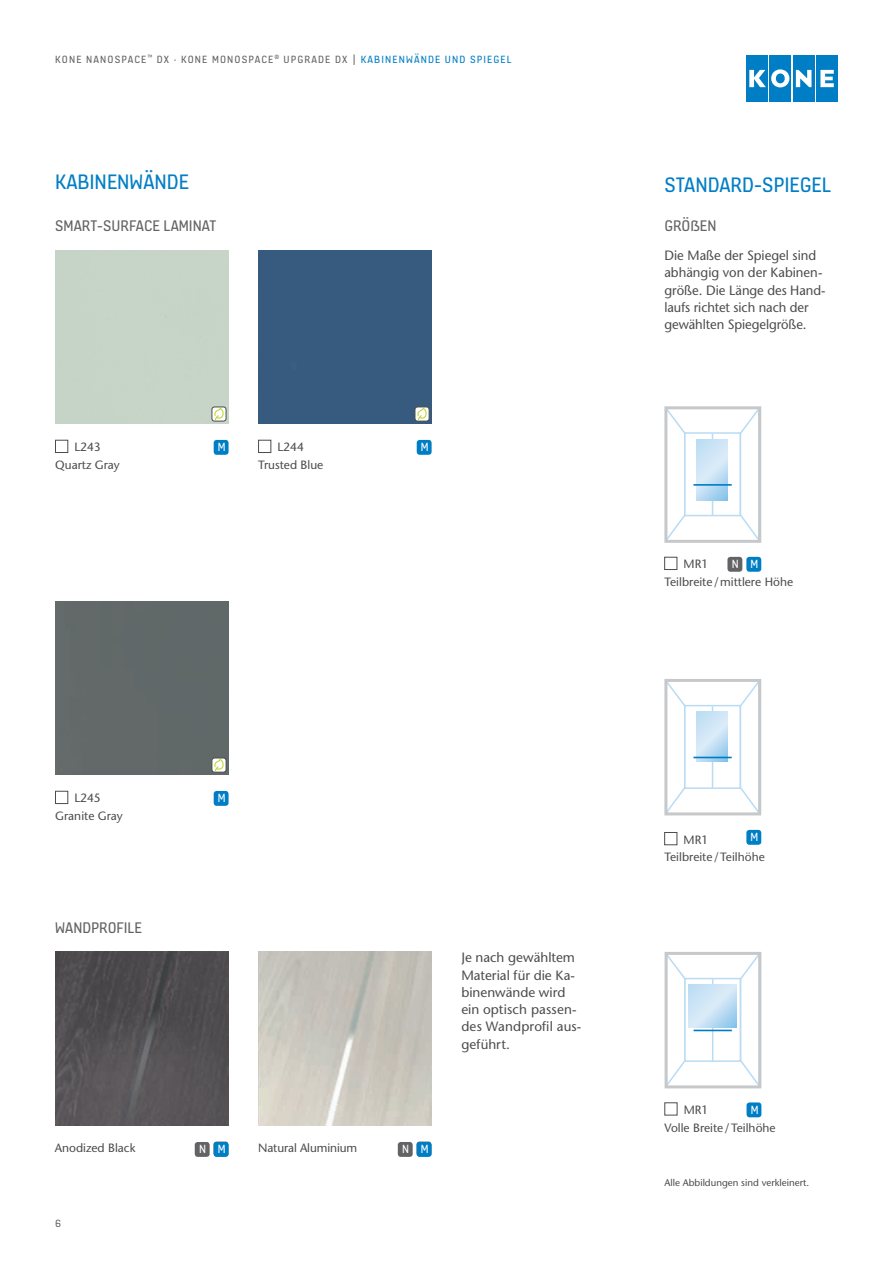
<style>
.page{position:relative;width:893px;height:1263px;background:#fff}
.page>*{position:absolute;margin:0;border:0;box-sizing:border-box;transform-origin:0 0}
.t1{font:22.5px "KONE Information";color:#007ec5}
.t2{font:16.5px "KONE Information";color:#636366}
.t3{font:500 13.5px/17.2px "Stone Sans Std";color:#4b4c4d}
.t4{font:12.75px "KONE Information";color:#fff}
.t5{font:500 12px/17.9px "Stone Sans Std";color:#4b4c4d}
.t6{font:11.25px "KONE Information";letter-spacing:.1em;color:#636366}
.t7{font:500 9.75px "Stone Sans Std";color:#4b4c4d}
.s1{color:#007ec5}
</style>
<div class="page">
<img style="left:55px;top:952px;width:173px;height:173px">
<img style="left:258px;top:952px;width:173px;height:173px">
<svg style="left:214px;top:1141px;width:14px;height:15px"></svg>
<div style="left:416px;top:1141px;width:15px;height:15px;background:#7f939f;border-radius:3px"></div>
<div style="left:664px;top:557px;width:13px;height:13px;border:1px solid #4b4c4d"></div>
<svg style="left:668px;top:410px;width:19px;height:129px"></svg>
<svg style="left:738px;top:410px;width:19px;height:129px"></svg>
<div style="left:684px;top:432px;width:57px;height:84px;background:#fff;border:2px solid #b9dbf3"></div>
<hr style="left:712px;top:434px;width:1px;height:81px;background:#b9dbf3">
<svg style="left:696px;top:439px;width:31px;height:62px;background:#c5e0f4"></svg>
<hr style="left:693px;top:484px;width:39px;height:2px;background:#007ec5">
<div style="left:664px;top:406px;width:97px;height:137px;border:3px solid #c7c8ca"></div>
<div style="left:727px;top:557px;width:15px;height:15px;background:#636366;border-radius:3px"></div>
<div style="left:746px;top:557px;width:15px;height:15px;background:#007ec5;border-radius:3px"></div>
<div style="left:664px;top:832px;width:13px;height:13px;border:1px solid #4b4c4d"></div>
<svg style="left:665px;top:683px;width:22px;height:133px"></svg>
<svg style="left:738px;top:683px;width:22px;height:133px"></svg>
<div style="left:684px;top:705px;width:57px;height:84px;background:#fff;border:2px solid #b9dbf3"></div>
<hr style="left:712px;top:706px;width:1px;height:82px;background:#b9dbf3">
<svg style="left:696px;top:712px;width:31px;height:50px;background:#c4e0f4"></svg>
<hr style="left:693px;top:757px;width:39px;height:1px;background:#007ec5">
<div style="left:664px;top:679px;width:97px;height:136px;border:3px solid #c7c8ca"></div>
<div style="left:746px;top:830px;width:15px;height:15px;background:#007ec5;border-radius:3px"></div>
<div style="left:665px;top:1102px;width:12px;height:13px;border:1px solid #4b4c4d"></div>
<svg style="left:665px;top:956px;width:22px;height:133px"></svg>
<svg style="left:738px;top:956px;width:23px;height:133px"></svg>
<div style="left:684px;top:978px;width:57px;height:84px;background:#fff;border:2px solid #b9dbf3"></div>
<hr style="left:712px;top:979px;width:1px;height:82px;background:#b9dbf3">
<svg style="left:688px;top:985px;width:49px;height:43px;background:#c6e1f4"></svg>
<hr style="left:694px;top:1030px;width:38px;height:1px;background:#007ec5">
<div style="left:665px;top:952px;width:96px;height:136px;border:3px solid #c7c8ca"></div>
<div style="left:746px;top:1102px;width:15px;height:15px;background:#007ec5;border-radius:3px"></div>
<div style="left:55px;top:250px;width:174px;height:174px;background:#c6d4c7"></div>
<div style="left:258px;top:250px;width:174px;height:174px;background:#365b7e"></div>
<div style="left:55px;top:601px;width:174px;height:174px;background:#616968"></div>
<div style="left:55px;top:440px;width:13px;height:13px;border:1px solid #4b4c4d"></div>
<div style="left:258px;top:440px;width:13px;height:13px;border:1px solid #4b4c4d"></div>
<div style="left:55px;top:791px;width:13px;height:13px;border:1px solid #4b4c4d"></div>
<div style="left:195px;top:1142px;width:15px;height:15px;background:#636366;border-radius:3px"></div>
<div style="left:214px;top:1142px;width:15px;height:15px;background:#007ec5;border-radius:3px"></div>
<div style="left:398px;top:1142px;width:15px;height:15px;background:#636366;border-radius:3px"></div>
<div style="left:417px;top:1142px;width:15px;height:15px;background:#007ec5;border-radius:3px"></div>
<div style="left:212px;top:407px;width:14px;height:14px;border:1px solid #4b4c4d;border-radius:3px"></div>
<svg style="left:214px;top:408px;width:10px;height:12px"></svg>
<div style="left:212px;top:758px;width:14px;height:14px;border:1px solid #4b4c4d;border-radius:3px"></div>
<svg style="left:214px;top:759px;width:10px;height:12px"></svg>
<div style="left:415px;top:407px;width:14px;height:14px;border:1px solid #4b4c4d;border-radius:3px"></div>
<svg style="left:417px;top:408px;width:10px;height:12px"></svg>
<div style="left:214px;top:791px;width:15px;height:15px;background:#007ec5;border-radius:3px"></div>
<div style="left:214px;top:440px;width:15px;height:15px;background:#007ec5;border-radius:3px"></div>
<div style="left:417px;top:440px;width:15px;height:15px;background:#007ec5;border-radius:3px"></div>
<div style="left:746px;top:55px;width:21px;height:47px;background:#007ec5"></div>
<div style="left:793px;top:55px;width:21px;height:47px;background:#007ec5"></div>
<svg style="left:796px;top:70px;width:15px;height:17px"></svg>
<div style="left:770px;top:55px;width:21px;height:47px;background:#007ec5"></div>
<svg style="left:749px;top:69px;width:40px;height:18px"></svg>
<div style="left:816px;top:55px;width:22px;height:47px;background:#007ec5"></div>
<svg style="left:820px;top:70px;width:14px;height:17px"></svg>
<p class="t6" style="left:55px;top:51px;width:458px">KONE NANOSPACE<sup>™</sup> DX · KONE MONOSPACE<sup>®</sup> UPGRADE DX | <span class="s1">KABINENWÄNDE UND SPIEGEL</span></p>
<h1 class="t1" style="left:55px;top:167px;width:135px">KABINENWÄNDE</h1>
<p class="t2" style="left:55px;top:214px;width:162px">SMART-SURFACE LAMINAT</p>
<p class="t5" style="left:55px;top:438px;width:66px;text-align:center">L243<br>Quartz Gray</p>
<p class="t5" style="left:258px;top:438px;width:66px;text-align:center">L244<br>Trusted Blue</p>
<p class="t4" style="left:218px;top:438px;width:9px">M</p>
<p class="t4" style="left:421px;top:438px;width:9px">M</p>
<p class="t5" style="left:55px;top:789px;width:69px;text-align:center">L245<br>Granite Gray</p>
<p class="t2" style="left:55px;top:916px;width:88px">WANDPROFILE</p>
<p class="t5" style="left:55px;top:1139px;width:82px">Anodized Black</p>
<p class="t6" style="left:55px;top:1216px;width:7px">6</p>
<p class="t4" style="left:218px;top:789px;width:9px">M</p>
<p class="t3" style="left:461px;top:949px;width:122px">Je nach gewähltem<br>Material für die Ka&shy;binenwände wird ein optisch passen&shy;des Wandprofil aus&shy;geführt.</p>
<p class="t4" style="left:218px;top:1140px;width:8px">N</p>
<p class="t5" style="left:258px;top:1139px;width:101px">Natural Aluminium</p>
<p class="t4" style="left:421px;top:1140px;width:8px">N</p>
<p class="t4" style="left:199px;top:1140px;width:28px">N M</p>
<p class="t4" style="left:402px;top:1140px;width:28px">N M</p>
<h1 class="t1" style="left:664px;top:170px;width:168px">STANDARD-SPIEGEL</h1>
<p class="t2" style="left:664px;top:214px;width:54px">GRÖẞEN</p>
<p class="t3" style="left:664px;top:247px;width:163px">Die Maße der Spiegel sind abhängig von der Kabinen&shy;größe. Die Länge des Hand&shy;laufs richtet sich nach der gewählten Spiegelgröße.</p>
<p class="t5" style="left:664px;top:555px;width:130px;text-indent:19px">MR1<br>Teilbreite / mittlere Höhe</p>
<p class="t4" style="left:732px;top:555px;width:28px">N M</p>
<p class="t4" style="left:751px;top:828px;width:9px">M</p>
<p class="t5" style="left:664px;top:830px;width:102px;text-indent:19px">MR1<br>Teilbreite / Teilhöhe</p>
<p class="t5" style="left:665px;top:1101px;width:113px;text-indent:19px">MR1<br>Volle Breite / Teilhöhe</p>
<p class="t4" style="left:751px;top:1101px;width:9px">M</p>
<p class="t7" style="left:664px;top:1177px;width:146px">Alle Abbildungen sind verkleinert.</p>
</div>
